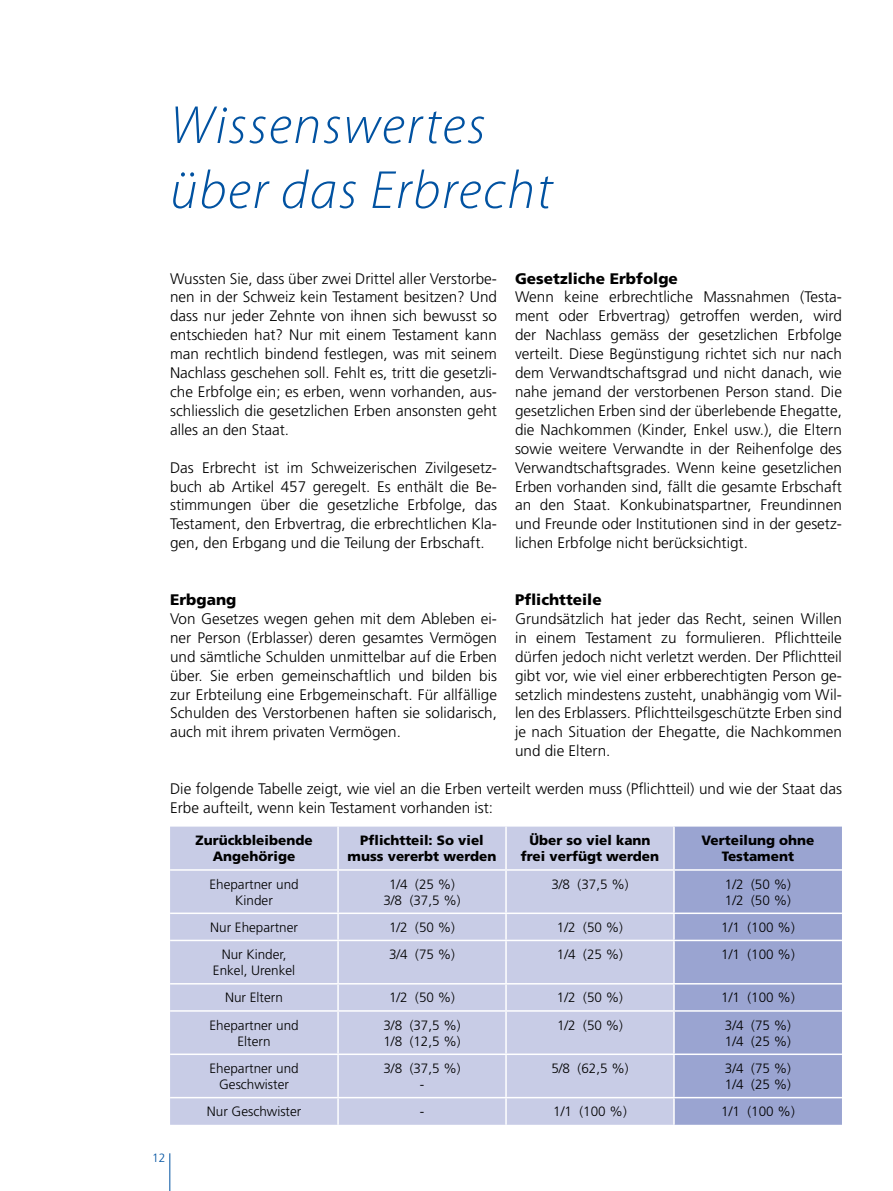
<style>
.page{position:relative;width:893px;height:1191px;background:#fff}
.page>*{position:absolute;margin:0;border:0;box-sizing:border-box;transform-origin:0 0}
.t1{font:italic 300 54.15px/64.9px "Myriad Pro";letter-spacing:.03em;color:#0152a1}
.t2{font:300 15.3px/18.9px "Frutiger LT Std";color:#000;text-align:justify}
.t3{font:900 15.3px "Frutiger LT Std";color:#000}
.t4{font:300 13.5px/16.2px "Frutiger LT Std";color:#000;text-align:center}
.t5{font:900 13.5px/16.2px "Frutiger LT Std";color:#000;text-align:center}
.t6{font:300 12px "Frutiger LT Std";color:#0052a1}
</style>
<div class="page">
<hr style="left:170px;top:1153px;width:1px;height:38px;background:#0052a1">
<div style="left:170px;top:826px;width:503px;height:298px;background:#c8cce6"></div>
<div style="left:675px;top:826px;width:167px;height:298px;background:#9aa4d1"></div>
<hr style="left:337px;top:826px;width:2px;height:43px;background:#fff">
<hr style="left:505px;top:826px;width:2px;height:43px;background:#fff">
<hr style="left:337px;top:914px;width:2px;height:25px;background:#fff">
<hr style="left:505px;top:914px;width:2px;height:25px;background:#fff">
<hr style="left:337px;top:941px;width:2px;height:42px;background:#fff">
<hr style="left:505px;top:941px;width:2px;height:42px;background:#fff">
<hr style="left:337px;top:984px;width:2px;height:26px;background:#fff">
<hr style="left:505px;top:984px;width:2px;height:26px;background:#fff">
<hr style="left:337px;top:1011px;width:2px;height:42px;background:#fff">
<hr style="left:505px;top:1011px;width:2px;height:42px;background:#fff">
<hr style="left:337px;top:1055px;width:2px;height:41px;background:#fff">
<hr style="left:505px;top:1055px;width:2px;height:41px;background:#fff">
<hr style="left:337px;top:1098px;width:2px;height:26px;background:#fff">
<hr style="left:505px;top:1098px;width:2px;height:26px;background:#fff">
<hr style="left:170px;top:939px;width:168px;height:2px;background:#fff">
<hr style="left:338px;top:939px;width:168px;height:2px;background:#fff">
<hr style="left:506px;top:939px;width:168px;height:2px;background:#fff">
<hr style="left:674px;top:939px;width:168px;height:2px;background:#fff">
<hr style="left:170px;top:983px;width:168px;height:1px;background:#fff">
<hr style="left:338px;top:983px;width:168px;height:1px;background:#fff">
<hr style="left:506px;top:983px;width:168px;height:1px;background:#fff">
<hr style="left:674px;top:983px;width:168px;height:1px;background:#fff">
<hr style="left:170px;top:1010px;width:168px;height:1px;background:#fff">
<hr style="left:338px;top:1010px;width:168px;height:1px;background:#fff">
<hr style="left:506px;top:1010px;width:168px;height:1px;background:#fff">
<hr style="left:674px;top:1010px;width:168px;height:1px;background:#fff">
<hr style="left:170px;top:1053px;width:168px;height:2px;background:#fff">
<hr style="left:338px;top:1053px;width:168px;height:2px;background:#fff">
<hr style="left:506px;top:1053px;width:168px;height:2px;background:#fff">
<hr style="left:674px;top:1053px;width:168px;height:2px;background:#fff">
<hr style="left:170px;top:1096px;width:168px;height:2px;background:#fff">
<hr style="left:338px;top:1096px;width:168px;height:2px;background:#fff">
<hr style="left:506px;top:1096px;width:168px;height:2px;background:#fff">
<hr style="left:674px;top:1096px;width:168px;height:2px;background:#fff">
<hr style="left:170px;top:869px;width:168px;height:1px;background:#fff">
<hr style="left:338px;top:869px;width:168px;height:1px;background:#fff">
<hr style="left:337px;top:870px;width:2px;height:42px;background:#fff">
<hr style="left:506px;top:869px;width:168px;height:1px;background:#fff">
<hr style="left:505px;top:870px;width:2px;height:42px;background:#fff">
<hr style="left:674px;top:869px;width:168px;height:1px;background:#fff">
<hr style="left:170px;top:912px;width:168px;height:2px;background:#fff">
<hr style="left:338px;top:912px;width:168px;height:2px;background:#fff">
<hr style="left:506px;top:912px;width:168px;height:2px;background:#fff">
<hr style="left:674px;top:912px;width:168px;height:2px;background:#fff">
<h1 class="t1" style="left:170px;top:94px;width:384px">Wissenswertes über das Erbrecht</h1>
<p class="t2" style="left:170px;top:269px;width:328px">Wussten Sie, dass über zwei Drittel aller Verstorbe&shy;nen in der Schweiz kein Testament besitzen? Und dass nur jeder Zehnte von ihnen sich bewusst so entschieden hat? Nur mit einem Testament kann man rechtlich bindend festlegen, was mit seinem Nachlass geschehen soll. Fehlt es, tritt die gesetzli&shy;che Erbfolge ein; es erben, wenn vorhanden, aus&shy;schliesslich die gesetzlichen Erben ansonsten geht alles an den Staat.</p>
<p class="t2" style="left:170px;top:458px;width:328px">Das Erbrecht ist im Schweizerischen Zivilgesetz&shy;buch ab Artikel 457 geregelt. Es enthält die Be&shy;stimmungen über die gesetzliche Erbfolge, das Testament, den Erbvertrag, die erbrechtlichen Kla&shy;gen, den Erbgang und die Teilung der Erbschaft.</p>
<p class="t3" style="left:170px;top:590px;width:68px">Erbgang</p>
<p class="t2" style="left:170px;top:609px;width:328px">Von Gesetzes wegen gehen mit dem Ableben ei&shy;ner Person (Erblasser) deren gesamtes Vermögen und sämtliche Schulden unmittelbar auf die Erben über. Sie erben gemeinschaftlich und bilden bis zur Erbteilung eine Erbgemeinschaft. Für allfällige Schulden des Verstorbenen haften sie solidarisch, auch mit ihrem privaten Vermögen.</p>
<p class="t3" style="left:515px;top:269px;width:164px">Gesetzliche Erbfolge</p>
<p class="t2" style="left:515px;top:288px;width:328px">Wenn keine erbrechtliche Massnahmen (Testa&shy;ment oder Erbvertrag) getroffen werden, wird der Nachlass gemäss der gesetzlichen Erbfolge verteilt. Diese Begünstigung richtet sich nur nach dem Verwandtschaftsgrad und nicht danach, wie nahe jemand der verstorbenen Person stand. Die gesetzlichen Erben sind der überlebende Ehegatte, die Nachkommen (Kinder, Enkel usw.), die Eltern sowie weitere Verwandte in der Reihenfolge des Verwandtschaftsgrades. Wenn keine gesetzlichen Erben vorhanden sind, fällt die gesamte Erbschaft an den Staat. Konkubinatspartner, Freundinnen und Freunde oder Institutionen sind in der gesetz&shy;lichen Erbfolge nicht berücksichtigt.</p>
<p class="t3" style="left:515px;top:590px;width:88px">Pflichtteile</p>
<p class="t2" style="left:515px;top:609px;width:328px">Grundsätzlich hat jeder das Recht, seinen Willen in einem Testament zu formulieren. Pflichtteile dürfen jedoch nicht verletzt werden. Der Pflichtteil gibt vor, wie viel einer erbberechtigten Person ge&shy;setzlich mindestens zusteht, unabhängig vom Wil&shy;len des Erblassers. Pflichtteilsgeschützte Erben sind je nach Situation der Ehegatte, die Nachkommen und die Eltern.</p>
<p class="t2" style="left:170px;top:779px;width:673px">Die folgende Tabelle zeigt, wie viel an die Erben verteilt werden muss (Pflichtteil) und wie der Staat das<br>Erbe aufteilt, wenn kein Testament vorhanden ist:</p>
<p class="t6" style="left:152px;top:1151px;width:15px">12</p>
<p class="t5" style="left:196px;top:832px;width:119px">Zurückbleibende<br>Angehörige</p>
<p class="t5" style="left:348px;top:832px;width:150px">Pflichtteil: So viel muss vererbt werden</p>
<p class="t5" style="left:521px;top:832px;width:140px">Über so viel kann frei verfügt werden</p>
<p class="t5" style="left:701px;top:832px;width:114px">Verteilung ohne<br>Testament</p>
<p class="t4" style="left:209px;top:876px;width:91px">Ehepartner und<br>Kinder</p>
<p class="t4" style="left:383px;top:876px;width:79px">1/4 (25 %)<br>3/8 (37,5 %)</p>
<p class="t4" style="left:551px;top:876px;width:79px">3/8 (37,5 %)</p>
<p class="t4" style="left:725px;top:876px;width:68px;text-align:left">1/2 (50 %)<br>1/2 (50 %)</p>
<p class="t4" style="left:210px;top:919px;width:89px">Nur Ehepartner</p>
<p class="t4" style="left:389px;top:919px;width:68px">1/2 (50 %)</p>
<p class="t4" style="left:557px;top:919px;width:68px">1/2 (50 %)</p>
<p class="t4" style="left:721px;top:919px;width:75px">1/1 (100 %)</p>
<p class="t4" style="left:213px;top:946px;width:84px">Nur Kinder,<br>Enkel, Urenkel</p>
<p class="t4" style="left:389px;top:946px;width:68px">3/4 (75 %)</p>
<p class="t4" style="left:557px;top:946px;width:68px">1/4 (25 %)</p>
<p class="t4" style="left:721px;top:946px;width:75px">1/1 (100 %)</p>
<p class="t4" style="left:225px;top:990px;width:59px">Nur Eltern</p>
<p class="t4" style="left:389px;top:990px;width:68px">1/2 (50 %)</p>
<p class="t4" style="left:557px;top:990px;width:68px">1/2 (50 %)</p>
<p class="t4" style="left:721px;top:990px;width:75px">1/1 (100 %)</p>
<p class="t4" style="left:209px;top:1017px;width:91px">Ehepartner und<br>Eltern</p>
<p class="t4" style="left:383px;top:1017px;width:79px;text-align:left">3/8 (37,5 %)<br>1/8 (12,5 %)</p>
<p class="t4" style="left:557px;top:1017px;width:68px">1/2 (50 %)</p>
<p class="t4" style="left:725px;top:1017px;width:68px;text-align:left">3/4 (75 %)<br>1/4 (25 %)</p>
<p class="t4" style="left:209px;top:1060px;width:91px">Ehepartner und<br>Geschwister</p>
<p class="t4" style="left:383px;top:1060px;width:79px">3/8 (37,5 %) -</p>
<p class="t4" style="left:551px;top:1060px;width:79px">5/8 (62,5 %)</p>
<p class="t4" style="left:725px;top:1060px;width:68px;text-align:left">3/4 (75 %)<br>1/4 (25 %)</p>
<p class="t4" style="left:207px;top:1103px;width:96px">Nur Geschwister</p>
<p class="t4" style="left:420px;top:1103px;width:6px">-</p>
<p class="t4" style="left:553px;top:1103px;width:75px">1/1 (100 %)</p>
<p class="t4" style="left:721px;top:1103px;width:75px">1/1 (100 %)</p>
</div>
